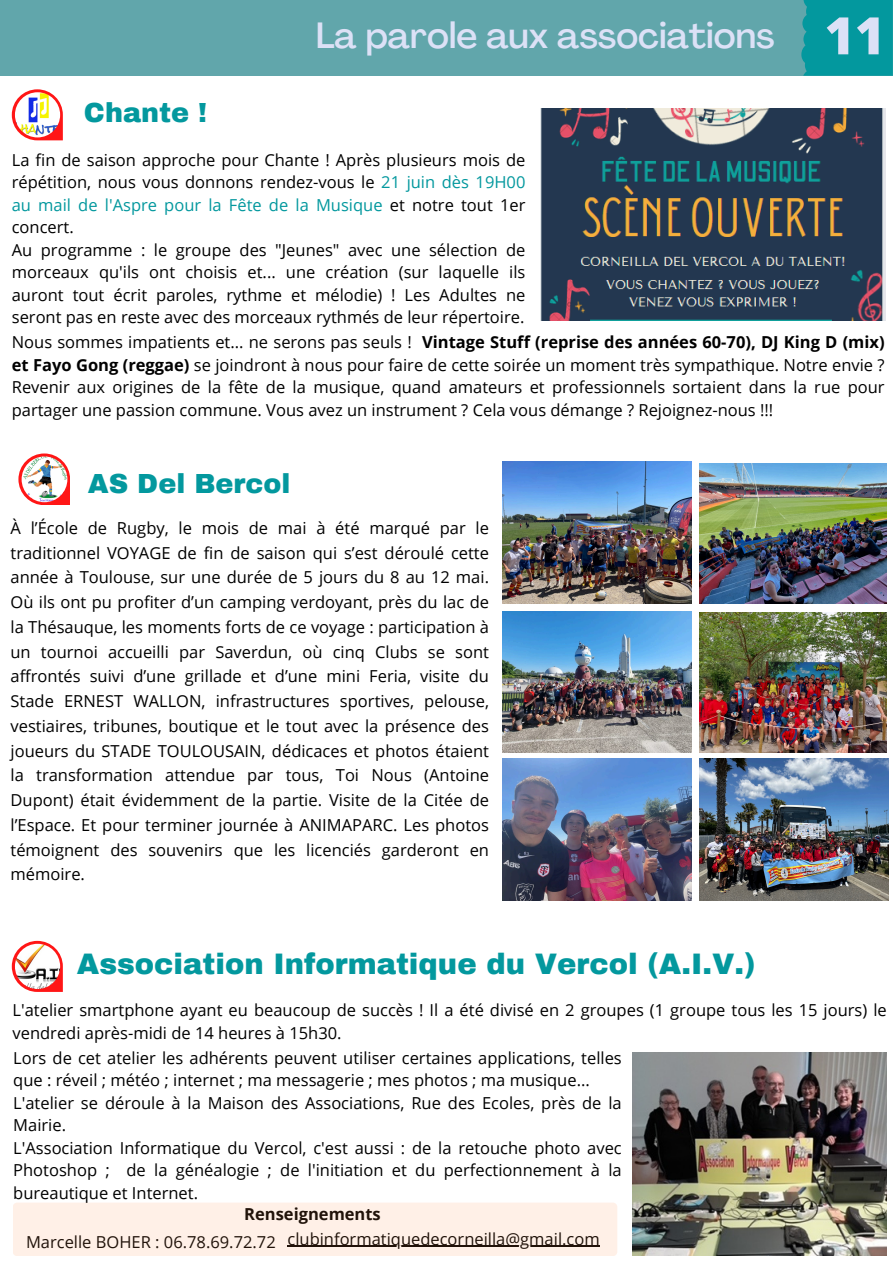
<style>
.page{position:relative;width:894px;height:1264px;background:#fff}
.page>*{position:absolute;margin:0;border:0;box-sizing:border-box;transform-origin:0 0}
.t1{font:800 51.6px "Open Sans";color:#dce1f6}
.t2{font:500 36px "Agrandir";color:#dce1f6}
.t3{font:900 28.95px "Archivo";color:#03989e}
.t4{font:900 27px "Archivo";color:#03989e}
.t5{font:16.5px/22.5px "Open Sans";color:#000;text-align:justify}
.t6{font:700 16.5px "Open Sans";color:#000}
.s1{color:#03989e}
.s2{font-weight:700}
</style>
<div class="page">
<div style="left:0;top:0;width:892px;height:76px;background:#61a6ab"></div>
<div style="left:801px;top:0;width:91px;height:76px;background:#03989e"></div>
<svg style="left:12px;top:940px;width:51px;height:51px"></svg>
<img style="left:15px;top:943px;width:45px;height:46px;border-radius:50%">
<img style="left:632px;top:1052px;width:253px;height:203px">
<div style="left:13px;top:1202px;width:604px;height:54px;background:#fff0e7;border-radius:5px"></div>
<svg style="left:12px;top:89px;width:51px;height:51px"></svg>
<img style="left:15px;top:92px;width:45px;height:45px;border-radius:50%">
<img style="left:540px;top:108px;width:344px;height:212px">
<svg style="left:18px;top:453px;width:52px;height:52px"></svg>
<img style="left:22px;top:456px;width:45px;height:46px;border-radius:50%">
<img style="left:699px;top:758px;width:189px;height:142px">
<img style="left:502px;top:462px;width:189px;height:141px">
<img style="left:699px;top:464px;width:186px;height:139px">
<img style="left:502px;top:758px;width:189px;height:142px">
<img style="left:502px;top:611px;width:189px;height:141px">
<img style="left:699px;top:613px;width:186px;height:139px">
<h1 class="t2" style="left:315px;top:21px;width:460px">La parole aux associations</h1>
<p class="t1" style="left:824px;top:-1px;width:62px">11</p>
<p class="t4" style="left:84px;top:98px;width:125px">Chante !</p>
<p class="t5" style="left:12px;top:148px;width:515px">La fin de saison approche pour Chante ! Après plusieurs mois de répétition, nous vous donnons rendez-vous le <span class="s1">21 juin dès 19H00 au mail de l'Aspre pour la Fête de la Musique</span> et notre tout 1er concert.</p>
<p class="t5" style="left:12px;top:238px;width:515px">Au programme : le groupe des "Jeunes" avec une sélection de morceaux qu'ils ont choisis et... une création (sur laquelle ils auront tout écrit paroles, rythme et mélodie) ! Les Adultes ne seront pas en reste avec des morceaux rythmés de leur répertoire.</p>
<p class="t5" style="left:12px;top:330px;width:874px">Nous sommes impatients et... ne serons pas seuls ! <span class="s2">Vintage Stuff (reprise des années 60-70), DJ King D (mix) et Fayo Gong (reggae)</span> se joindront à nous pour faire de cette soirée un moment très sympathique. Notre envie ?<br>Revenir aux origines de la fête de la musique, quand amateurs et professionnels sortaient dans la rue pour partager une passion commune. Vous avez un instrument ? Cela vous démange ? Rejoignez-nous !!!</p>
<p class="t4" style="left:88px;top:469px;width:204px">AS Del Bercol</p>
<p class="t5" style="left:11px;top:515px;width:480px;line-height:24.8px">À l’École de Rugby, le mois de mai à été marqué par le traditionnel VOYAGE de fin de saison qui s’est déroulé cette année à Toulouse, sur une durée de 5 jours du 8 au 12 mai.<br>Où ils ont pu profiter d’un camping verdoyant, près du lac de la Thésauque, les moments forts de ce voyage : participation à un tournoi accueilli par Saverdun, où cinq Clubs se sont affrontés suivi d’une grillade et d’une mini Feria, visite du Stade ERNEST WALLON, infrastructures sportives, pelouse, vestiaires, tribunes, boutique et le tout avec la présence des joueurs du STADE TOULOUSAIN, dédicaces et photos étaient la transformation attendue par tous, Toi Nous (Antoine Dupont) était évidemment de la partie. Visite de la Citée de l’Espace. Et pour terminer journée à ANIMAPARC. Les photos témoignent des souvenirs que les licenciés garderont en mémoire.</p>
<p class="t3" style="left:77px;top:949px;width:680px">Association Informatique du Vercol (A.I.V.)</p>
<p class="t5" style="left:13px;top:998px;width:875px">L'atelier smartphone ayant eu beaucoup de succès ! Il a été divisé en 2 groupes (1 groupe tous les 15 jours) le vendredi après-midi de 14 heures à 15h30.</p>
<p class="t5" style="left:13px;top:1045px;width:610px">Lors de cet atelier les adhérents peuvent utiliser certaines applications, telles que : réveil ; météo ; internet ; ma messagerie ; mes photos ; ma musique...</p>
<p class="t5" style="left:13px;top:1090px;width:610px">L'atelier se déroule à la Maison des Associations, Rue des Ecoles, près de la<br>Mairie.</p>
<p class="t5" style="left:13px;top:1135px;width:610px">L'Association Informatique du Vercol, c'est aussi : de la retouche photo avec Photoshop ; de la généalogie ; de l'initiation et du perfectionnement à la bureautique et Internet.</p>
<h2 class="t5" style="left:26px;top:1230px;width:251px">Marcelle BOHER : 06.78.69.72.72</h2>
<p class="t5" style="left:287px;top:1226px;width:313px">clubinformatiquedecorneilla@gmail.com</p>
<p class="t6" style="left:244px;top:1202px;width:138px">Renseignements</p>
</div>
